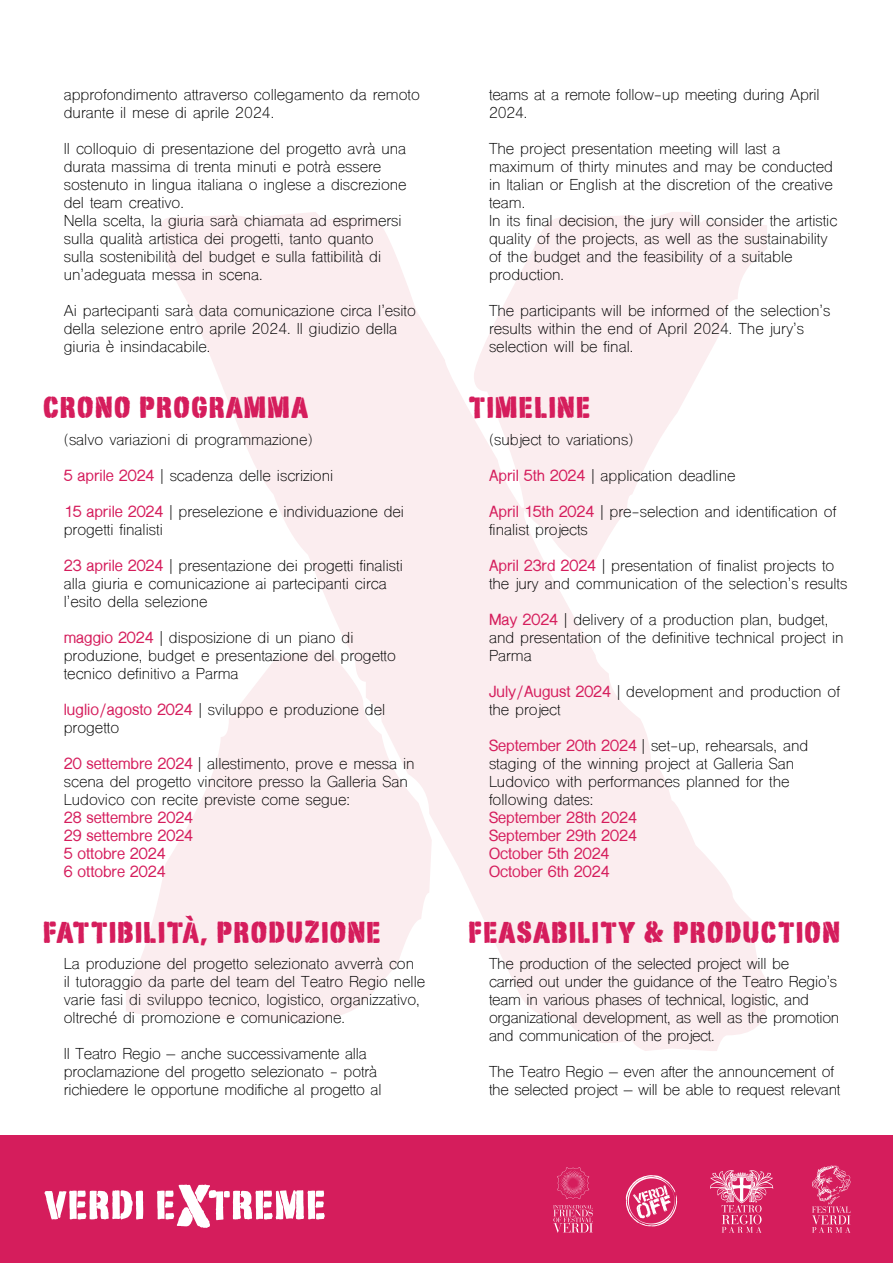
<style>
.page{position:relative;width:893px;height:1263px;background:#fff}
.page>*{position:absolute;margin:0;border:0;box-sizing:border-box;transform-origin:0 0}
.t1{font:27px "Stencimilla";color:#d51d5c}
.t2{font:15px/18px "Shree Dev 0714";color:#000}
.t3{font:700 15px/18px "Shree Dev 0714";color:#d51d5c}
.s1{font-weight:700;color:#d51d5c}
</style>
<div class="page">
<svg style="left:126px;top:212px;width:641px;height:839px;fill:#fbedef"></svg>
<div style="left:0;top:1135px;width:893px;height:128px;background:#d51d5c"></div>
<svg style="left:45px;top:1184px;width:280px;height:44px"></svg>
<svg style="left:553px;top:1167px;width:40px;height:66px"></svg>
<svg style="left:710px;top:1170px;width:63px;height:63px"></svg>
<svg style="left:812px;top:1165px;width:39px;height:68px"></svg>
<svg style="left:626px;top:1175px;width:51px;height:51px"></svg>
<p class="t2" style="left:64px;top:87px;width:358px">approfondimento attraverso collegamento da remoto durante il mese di aprile 2024.</p>
<p class="t2" style="left:64px;top:141px;width:344px">Il colloquio di presentazione del progetto avrà una durata massima di trenta minuti e potrà essere sostenuto in lingua italiana o inglese a discrezione del team creativo.<br>Nella scelta, la giuria sarà chiamata ad esprimersi sulla qualità artistica dei progetti, tanto quanto sulla sostenibilità del budget e sulla fattibilità di un’adeguata messa in scena.</p>
<p class="t2" style="left:64px;top:303px;width:354px">Ai partecipanti sarà data comunicazione circa l’esito della selezione entro aprile 2024. Il giudizio della giuria è insindacabile.</p>
<h1 class="t1" style="left:43px;top:390px;width:267px">CRONO PROGRAMMA</h1>
<p class="t2" style="left:64px;top:432px;width:250px">(salvo variazioni di programmazione)</p>
<p class="t2" style="left:64px;top:468px;width:271px"><span class="s1">5 aprile 2024</span> | scadenza delle iscrizioni</p>
<p class="t2" style="left:64px;top:504px;width:342px"><span class="s1">15 aprile 2024</span> | preselezione e individuazione dei progetti finalisti</p>
<p class="t2" style="left:64px;top:558px;width:341px"><span class="s1">23 aprile 2024</span> | presentazione dei progetti finalisti alla giuria e comunicazione ai partecipanti circa l’esito della selezione</p>
<p class="t2" style="left:64px;top:630px;width:334px"><span class="s1">maggio 2024</span> | disposizione di un piano di produzione, budget e presentazione del progetto tecnico definitivo a Parma</p>
<p class="t2" style="left:64px;top:702px;width:323px"><span class="s1">luglio/agosto 2024</span> | sviluppo e produzione del progetto</p>
<p class="t2" style="left:64px;top:756px;width:352px"><span class="s1">20 settembre 2024</span> | allestimento, prove e messa in scena del progetto vincitore presso la Galleria San<br>Ludovico con recite previste come segue:</p>
<p class="t3" style="left:64px;top:808px;width:131px">28 settembre 2024<br>29 settembre 2024<br>5 ottobre 2024<br>6 ottobre 2024</p>
<h1 class="t1" style="left:43px;top:915px;width:340px">FATTIBILITà, PRODUZIONE</h1>
<p class="t2" style="left:64px;top:956px;width:363px">La produzione del progetto selezionato avverrà con<br>il tutoraggio da parte del team del Teatro Regio nelle varie fasi di sviluppo tecnico, logistico, organizzativo, oltreché di promozione e comunicazione.</p>
<p class="t2" style="left:64px;top:1046px;width:319px">Il Teatro Regio – anche successivamente alla proclamazione del progetto selezionato - potrà richiedere le opportune modifiche al progetto al</p>
<p class="t2" style="left:489px;top:87px;width:332px">teams at a remote follow-up meeting during April<br>2024.</p>
<p class="t2" style="left:489px;top:141px;width:350px">The project presentation meeting will last a maximum of thirty minutes and may be conducted in Italian or English at the discretion of the creative team.<br>In its final decision, the jury will consider the artistic quality of the projects, as well as the sustainability of the budget and the feasibility of a suitable production.</p>
<p class="t2" style="left:489px;top:303px;width:343px">The participants will be informed of the selection’s results within the end of April 2024. The jury’s selection will be final.</p>
<h1 class="t1" style="left:468px;top:390px;width:125px">TIMELINE</h1>
<p class="t2" style="left:489px;top:432px;width:146px">(subject to variations)</p>
<p class="t2" style="left:489px;top:468px;width:248px"><span class="s1">April 5th 2024</span> | application deadline</p>
<p class="t2" style="left:489px;top:504px;width:349px"><span class="s1">April 15th 2024</span> | pre-selection and identification of finalist projects</p>
<p class="t2" style="left:489px;top:558px;width:360px"><span class="s1">April 23rd 2024</span> | presentation of finalist projects to the jury and communication of the selection’s results</p>
<p class="t2" style="left:489px;top:612px;width:356px"><span class="s1">May 2024</span> | delivery of a production plan, budget, and presentation of the definitive technical project in<br>Parma</p>
<p class="t2" style="left:489px;top:684px;width:352px"><span class="s1">July/August 2024</span> | development and production of the project</p>
<p class="t2" style="left:489px;top:738px;width:321px"><span class="s1">September 20th 2024</span> | set-up, rehearsals, and staging of the winning project at Galleria San Ludovico with performances planned for the following dates:</p>
<p class="t3" style="left:489px;top:808px;width:149px">September 28th 2024<br>September 29th 2024<br>October 5th 2024<br>October 6th 2024</p>
<h1 class="t1" style="left:468px;top:915px;width:374px">FEASABILITY &amp; PRODUCTION</h1>
<p class="t2" style="left:489px;top:956px;width:352px">The production of the selected project will be<br>carried out under the guidance of the Teatro Regio’s team in various phases of technical, logistic, and organizational development, as well as the promotion and communication of the project.</p>
<p class="t2" style="left:489px;top:1064px;width:353px">The Teatro Regio – even after the announcement of the selected project – will be able to request relevant</p>
</div>
